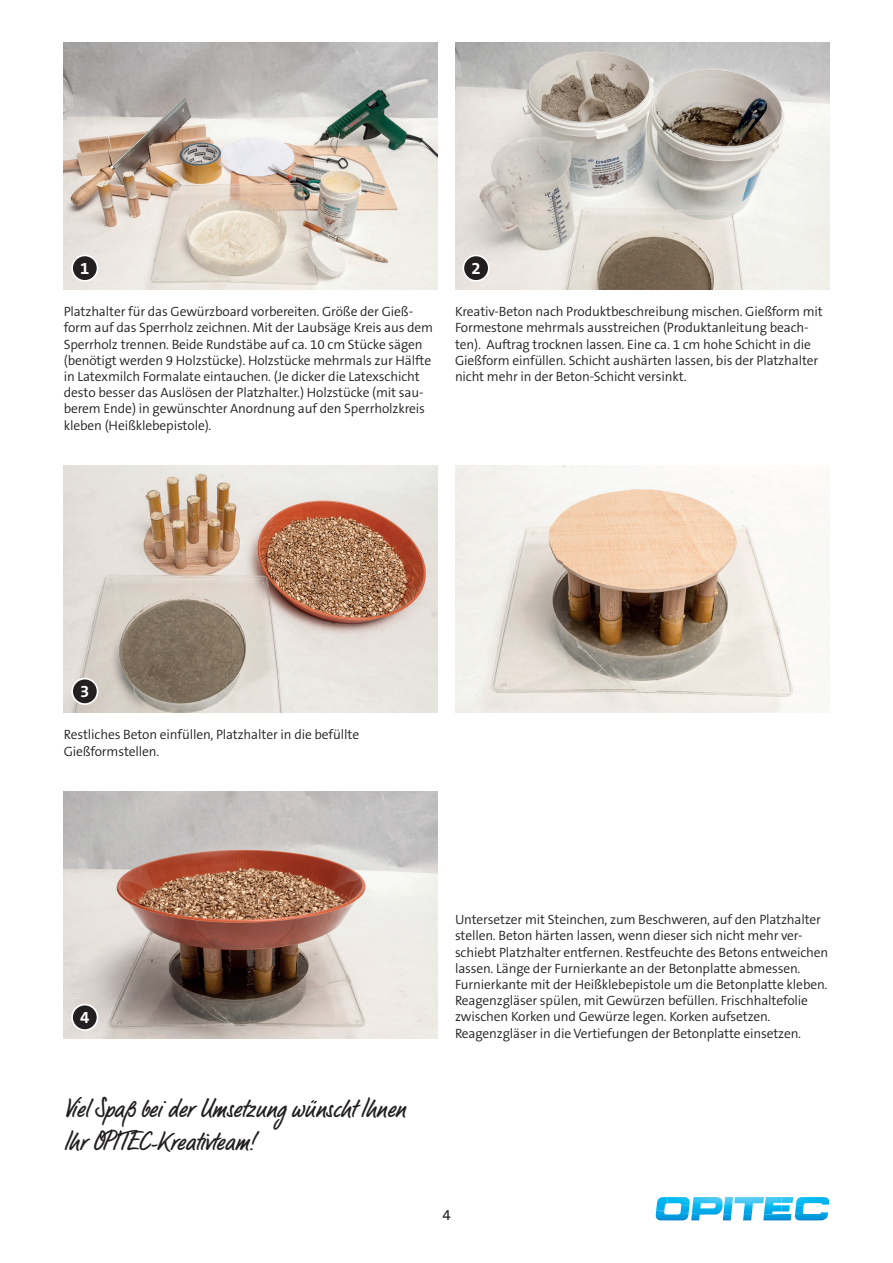
<style>
.page{position:relative;width:893px;height:1263px;background:#fff}
.page>*{position:absolute;margin:0;border:0;box-sizing:border-box;transform-origin:0 0}
.Fusszeile-Viel-Spass{font:27px "LP Bambus";color:#231f20}
.t1{font:700 16.8px "The Sans B W7";color:#fff}
.t2{font:15px "The Sans B W5 Plain";color:#231f20}
.Anleitugns-Text_Desc{font:300 13.5px/16.2px "The Sans B W4";letter-spacing:-.01em;color:#231f20}
</style>
<div class="page">
<svg style="left:655px;top:1197px;width:175px;height:24px"></svg>
<img style="left:64px;top:43px;width:374px;height:246px">
<img style="left:64px;top:466px;width:374px;height:246px">
<img style="left:455px;top:466px;width:374px;height:246px">
<img style="left:64px;top:792px;width:374px;height:246px">
<img style="left:455px;top:43px;width:374px;height:246px">
<div style="left:72px;top:255px;width:26px;height:26px;background:#231f20;border-radius:50%"></div>
<div style="left:71px;top:255px;width:27px;height:27px;border:2px solid #fff;border-radius:50%"></div>
<div style="left:72px;top:679px;width:26px;height:25px;background:#231f20;border-radius:50%"></div>
<div style="left:71px;top:678px;width:27px;height:27px;border:2px solid #fff;border-radius:50%"></div>
<div style="left:72px;top:1005px;width:26px;height:25px;background:#231f20;border-radius:50%"></div>
<div style="left:71px;top:1004px;width:27px;height:27px;border:2px solid #fff;border-radius:50%"></div>
<div style="left:463px;top:255px;width:26px;height:26px;background:#231f20;border-radius:50%"></div>
<div style="left:462px;top:255px;width:28px;height:27px;border:2px solid #fff;border-radius:50%"></div>
<p class="t1" style="left:80px;top:257px;width:11px">1</p>
<p class="t1" style="left:471px;top:257px;width:11px">2</p>
<p class="Anleitugns-Text_Desc" style="left:64px;top:304px;width:371px">Platzhalter für das Gewürzboard vorbereiten. Größe der Gieß&shy;form auf das Sperrholz zeichnen. Mit der Laubsäge Kreis aus dem Sperrholz trennen. Beide Rundstäbe auf ca. 10 cm Stücke sägen (benötigt werden 9 Holzstücke). Holzstücke mehrmals zur Hälfte in Latexmilch Formalate eintauchen. (Je dicker die Latexschicht desto besser das Auslösen der Platzhalter.) Holzstücke (mit sau&shy;berem Ende) in gewünschter Anordnung auf den Sperrholzkreis kleben (Heißklebepistole).</p>
<p class="Anleitugns-Text_Desc" style="left:455px;top:304px;width:369px">Kreativ-Beton nach Produktbeschreibung mischen. Gießform mit Formestone mehrmals ausstreichen (Produktanleitung beach&shy;ten). Auftrag trocknen lassen. Eine ca. 1 cm hohe Schicht in die Gießform einfüllen. Schicht aushärten lassen, bis der Platzhalter nicht mehr in der Beton-Schicht versinkt.</p>
<p class="t1" style="left:80px;top:680px;width:11px">3</p>
<p class="Anleitugns-Text_Desc" style="left:64px;top:727px;width:297px">Restliches Beton einfüllen, Platzhalter in die befüllte<br>Gießformstellen.</p>
<p class="t1" style="left:80px;top:1006px;width:11px">4</p>
<p class="Fusszeile-Viel-Spass" style="left:64px;top:1092px;width:343px">Viel Spaß bei der Umsetzung wünscht Ihnen</p>
<p class="Fusszeile-Viel-Spass" style="left:64px;top:1124px;width:191px">Ihr OPITEC-Kreativteam!</p>
<p class="Anleitugns-Text_Desc" style="left:455px;top:912px;width:375px">Untersetzer mit Steinchen, zum Beschweren, auf den Platzhalter stellen. Beton härten lassen, wenn dieser sich nicht mehr ver&shy;schiebt Platzhalter entfernen. Restfeuchte des Betons entweichen lassen. Länge der Furnierkante an der Betonplatte abmessen.<br>Furnierkante mit der Heißklebepistole um die Betonplatte kleben.</p>
<p class="Anleitugns-Text_Desc" style="left:455px;top:993px;width:355px">Reagenzgläser spülen, mit Gewürzen befüllen. Frischhaltefolie zwischen Korken und Gewürze legen. Korken aufsetzen.</p>
<p class="Anleitugns-Text_Desc" style="left:455px;top:1025px;width:348px">Reagenzgläser in die Vertiefungen der Betonplatte einsetzen.</p>
<p class="t2" style="left:442px;top:1205px;width:10px">4</p>
</div>
